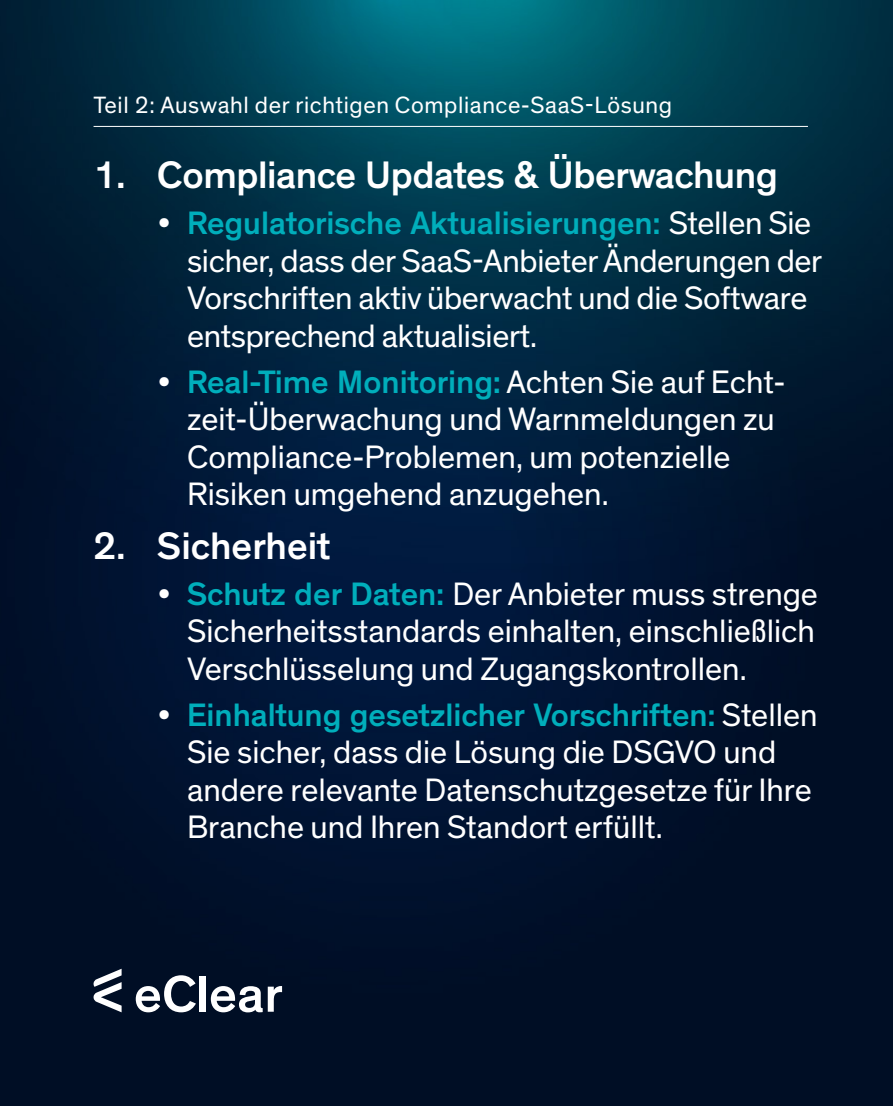
<style>
.page{position:relative;width:893px;height:1106px;background:#fff}
.page>*{position:absolute;margin:0;border:0;box-sizing:border-box;transform-origin:0 0}
.t1{font:500 52.65px "Theinhardt";color:#fff}
._5_Sub_26_30{font:500 39px "Theinhardt";letter-spacing:-.01em;color:#fff}
._6_Bullets_24_27{font:33px/37.5px "Theinhardt";color:#fff}
._7_Reiter_16_20{font:24px "Theinhardt";letter-spacing:.025em;color:#fff}
.s1{font-weight:500;color:#00aebb}
</style>
<div class="page">
<img style="left:0;top:0;width:893px;height:1106px">
<svg style="left:94px;top:968px;width:28px;height:44px"></svg>
<hr style="left:94px;top:126px;width:714px;height:1px;background:#fff">
<p class="_7_Reiter_16_20" style="left:94px;top:91px;width:580px">Teil 2: Auswahl der richtigen Compliance-SaaS-Lösung</p>
<p class="_5_Sub_26_30" style="left:94px;top:152px;width:686px">1. Compliance Updates &amp; Überwachung</p>
<p class="_6_Bullets_24_27" style="left:187px;top:205px;width:637px;text-indent:-30px">• <span class="s1">Regulatorische Aktualisierungen:</span> Stellen Sie sicher, dass der SaaS-Anbieter Änderungen der Vorschriften aktiv überwacht und die Software entsprechend aktualisiert.</p>
<p class="_6_Bullets_24_27" style="left:187px;top:364px;width:600px;text-indent:-30px">• <span class="s1">Real-Time Monitoring:</span> Achten Sie auf Echt&shy;zeit-Überwachung und Warnmeldungen zu Compliance-Problemen, um potenzielle Risiken umgehend anzugehen.</p>
<p class="_5_Sub_26_30" style="left:94px;top:522px;width:238px">2. Sicherheit</p>
<p class="_6_Bullets_24_27" style="left:187px;top:576px;width:632px;text-align:justify;text-indent:-30px">• <span class="s1">Schutz der Daten:</span> Der Anbieter muss strenge Sicherheitsstandards einhalten, einschließlich Verschlüsselung und Zugangskontrollen.</p>
<p class="_6_Bullets_24_27" style="left:187px;top:697px;width:632px;text-indent:-30px">• <span class="s1">Einhaltung gesetzlicher Vorschriften:</span> Stellen Sie sicher, dass die Lösung die DSGVO und andere relevante Datenschutzgesetze für Ihre Branche und Ihren Standort erfüllt.</p>
<h1 class="t1" style="left:134px;top:962px;width:151px">eClear</h1>
</div>
